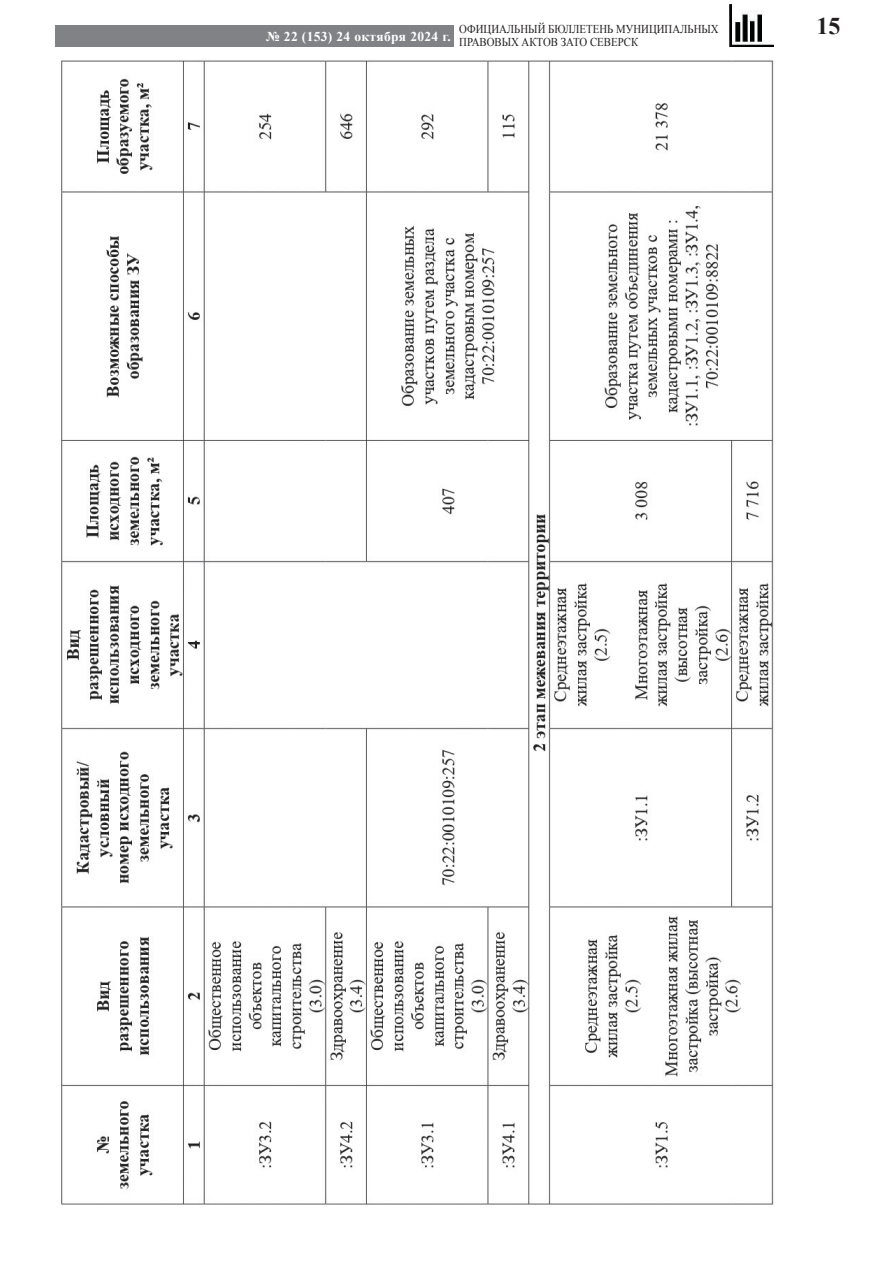
<style>
.page{position:relative;width:893px;height:1263px;background:#fff}
.page>*{position:absolute;margin:0;border:0;box-sizing:border-box;transform-origin:0 0}
.t1{font:700 24px "Times New Roman";color:#231f20}
.t2{font:700 13.5px "Times New Roman";letter-spacing:.025em;color:#fff}
.t3{font:12px "Times New Roman";color:#231f20;scale:.9 1}
</style>
<div class="page">
<div style="left:55px;top:25px;width:398px;height:22px;background:#808285"></div>
<img style="left:729px;top:5px;width:44px;height:41px">
<img style="left:61px;top:60px;width:713px;height:1145px">
<p class="t2" style="left:266px;top:29px;width:186px">№ 22 (153) 24 октября 2024 г.</p>
<p class="t3" style="left:459px;top:22px;width:290px">ОФИЦИАЛЬНЫЙ БЮЛЛЕТЕНЬ МУНИЦИПАЛЬНЫХ</p>
<h1 class="t1" style="left:816px;top:12px;width:25px">15</h1>
<p class="t3" style="left:459px;top:36px;width:200px">ПРАВОВЫХ АКТОВ ЗАТО СЕВЕРСК</p>
</div>
